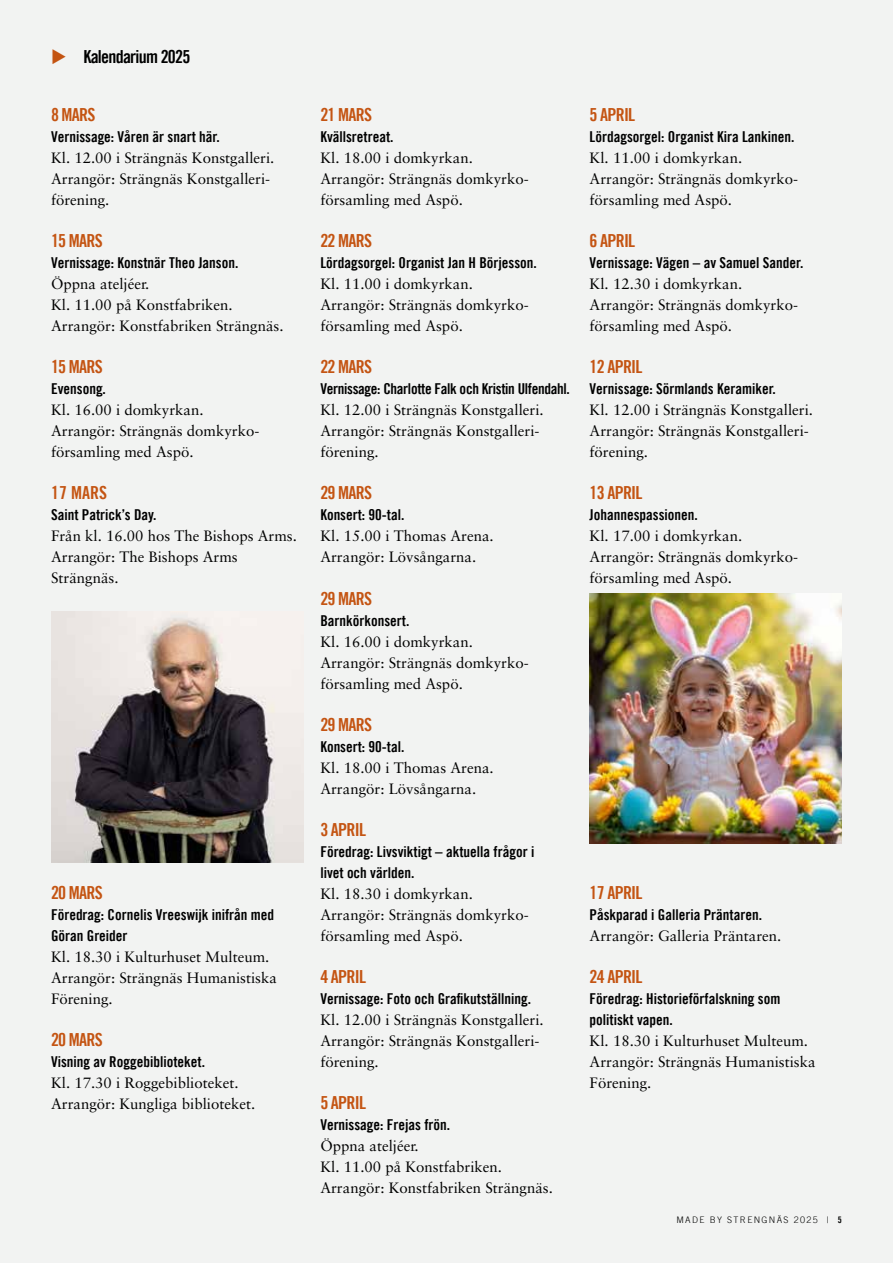
<style>
.page{position:relative;width:893px;height:1263px;background:#f2f3f2}
.page>*{position:absolute;margin:0;border:0;box-sizing:border-box;transform-origin:0 0}
.t1{font:18px "Trade Gothic LT Bold Cond Twenty";letter-spacing:-.04em;color:#c45412}
.t2{font:18px "Trade Gothic LT Bold Cond Twenty";letter-spacing:-.04em;color:#000}
.t3{font:15px/21px "Sabon LT Pro";color:#000}
.t4{font:15px/21px "Trade Gothic LT Bold Cond Twenty";color:#000}
.t5{font:15px "Trade Gothic LT Bold Cond Twenty";letter-spacing:-.02em;color:#000}
.t6{font:300 9px "Trade Gothic LT";letter-spacing:.15em;color:#000}
.s1{color:#c45412}
.s2{font-family:"Trade Gothic LT Bold Cond Twenty";font-weight:400}
</style>
<div class="page">
<img style="left:51px;top:611px;width:252px;height:251px">
<img style="left:590px;top:593px;width:252px;height:251px">
<p class="t2" style="left:51px;top:45px;width:141px"><span class="s1">◆</span> Kalendarium 2025</p>
<p class="t1" style="left:51px;top:104px;width:46px">8 MARS</p>
<p class="t4" style="left:51px;top:126px;width:170px">Vernissage: Våren är snart här.</p>
<p class="t3" style="left:51px;top:147px;width:225px">Kl. 12.00 i Strängnäs Konstgalleri.<br>Arrangör: Strängnäs Konstgalleri&shy;förening.</p>
<p class="t1" style="left:51px;top:230px;width:53px">15 MARS</p>
<p class="t4" style="left:51px;top:252px;width:189px">Vernissage: Konstnär Theo Janson.</p>
<p class="t3" style="left:51px;top:273px;width:234px">Öppna ateljéer.<br>Kl. 11.00 på Konstfabriken.<br>Arrangör: Konstfabriken Strängnäs.</p>
<p class="t1" style="left:51px;top:356px;width:53px">15 MARS</p>
<p class="t4" style="left:51px;top:378px;width:56px">Evensong.</p>
<p class="t3" style="left:51px;top:399px;width:210px">Kl. 16.00 i domkyrkan.<br>Arrangör: Strängnäs domkyrko&shy;församling med Aspö.</p>
<p class="t1" style="left:51px;top:482px;width:57px">17 MARS</p>
<p class="t4" style="left:51px;top:504px;width:107px">Saint Patrick’s Day.</p>
<p class="t3" style="left:51px;top:525px;width:247px">Från kl. 16.00 hos The Bishops Arms.<br>Arrangör: The Bishops Arms<br>Strängnäs.</p>
<p class="t1" style="left:51px;top:881px;width:53px">20 MARS</p>
<p class="t4" style="left:51px;top:903px;width:225px">Föredrag: Cornelis Vreeswijk inifrån med<br>Göran Greider</p>
<p class="t3" style="left:51px;top:945px;width:227px">Kl. 18.30 i Kulturhuset Multeum.<br>Arrangör: Strängnäs Humanistiska<br>Förening.</p>
<p class="t1" style="left:51px;top:1028px;width:53px">20 MARS</p>
<p class="t4" style="left:51px;top:1050px;width:156px">Visning av Roggebiblioteket.</p>
<p class="t3" style="left:51px;top:1071px;width:206px">Kl. 17.30 i Roggebiblioteket.<br>Arrangör: Kungliga biblioteket.</p>
<p class="t1" style="left:320px;top:104px;width:53px">21 MARS</p>
<p class="t4" style="left:320px;top:126px;width:75px">Kvällsretreat.</p>
<p class="t3" style="left:320px;top:147px;width:210px">Kl. 18.00 i domkyrkan.<br>Arrangör: Strängnäs domkyrko&shy;församling med Aspö.</p>
<p class="t1" style="left:320px;top:230px;width:53px">22 MARS</p>
<p class="t4" style="left:320px;top:252px;width:218px">Lördagsorgel: Organist Jan H Börjesson.</p>
<p class="t3" style="left:320px;top:273px;width:210px">Kl. 11.00 i domkyrkan.<br>Arrangör: Strängnäs domkyrko&shy;församling med Aspö.</p>
<p class="t1" style="left:320px;top:356px;width:53px">22 MARS</p>
<p class="t5" style="left:320px;top:380px;width:251px">Vernissage: Charlotte Falk och Kristin Ulfendahl.</p>
<p class="t3" style="left:320px;top:399px;width:225px">Kl. 12.00 i Strängnäs Konstgalleri.<br>Arrangör: Strängnäs Konstgalleri&shy;förening.</p>
<p class="t1" style="left:320px;top:482px;width:53px">29 MARS</p>
<p class="t4" style="left:320px;top:504px;width:86px">Konsert: 90-tal.</p>
<p class="t3" style="left:320px;top:525px;width:175px">Kl. 15.00 i Thomas Arena.<br>Arrangör: Lövsångarna.</p>
<p class="t1" style="left:320px;top:587px;width:53px">29 MARS</p>
<p class="t4" style="left:320px;top:609px;width:91px">Barnkörkonsert.</p>
<p class="t3" style="left:320px;top:630px;width:210px">Kl. 16.00 i domkyrkan.<br>Arrangör: Strängnäs domkyrko&shy;församling med Aspö.</p>
<p class="t1" style="left:320px;top:713px;width:53px">29 MARS</p>
<p class="t4" style="left:320px;top:735px;width:86px">Konsert: 90-tal.</p>
<p class="t3" style="left:320px;top:756px;width:175px">Kl. 18.00 i Thomas Arena.<br>Arrangör: Lövsångarna.</p>
<p class="t1" style="left:320px;top:818px;width:47px">3 APRIL</p>
<p class="t4" style="left:320px;top:840px;width:216px">Föredrag: Livsviktigt – aktuella frågor i livet och världen.</p>
<p class="t3" style="left:320px;top:882px;width:210px">Kl. 18.30 i domkyrkan.<br>Arrangör: Strängnäs domkyrko&shy;församling med Aspö.</p>
<p class="t1" style="left:320px;top:965px;width:47px">4 APRIL</p>
<p class="t4" style="left:320px;top:987px;width:212px">Vernissage: Foto och Grafikutställning.</p>
<p class="t3" style="left:320px;top:1008px;width:225px">Kl. 12.00 i Strängnäs Konstgalleri.<br>Arrangör: Strängnäs Konstgalleri&shy;förening.</p>
<p class="t1" style="left:320px;top:1091px;width:47px">5 APRIL</p>
<p class="t4" style="left:320px;top:1113px;width:131px">Vernissage: Frejas frön.</p>
<p class="t3" style="left:320px;top:1134px;width:234px">Öppna ateljéer.<br>Kl. 11.00 på Konstfabriken.<br>Arrangör: Konstfabriken Strängnäs.</p>
<p class="t1" style="left:590px;top:104px;width:47px">5 APRIL</p>
<p class="t4" style="left:590px;top:126px;width:206px">Lördagsorgel: Organist Kira Lankinen.</p>
<p class="t3" style="left:590px;top:147px;width:210px">Kl. 11.00 i domkyrkan.<br>Arrangör: Strängnäs domkyrko&shy;församling med Aspö.</p>
<p class="t1" style="left:590px;top:230px;width:47px">6 APRIL</p>
<p class="t4" style="left:590px;top:252px;width:215px">Vernissage: Vägen – av Samuel Sander.</p>
<p class="t3" style="left:590px;top:273px;width:210px">Kl. 12.30 i domkyrkan.<br>Arrangör: Strängnäs domkyrko&shy;församling med Aspö.</p>
<p class="t1" style="left:590px;top:356px;width:54px">12 APRIL</p>
<p class="t4" style="left:590px;top:378px;width:188px">Vernissage: Sörmlands Keramiker.</p>
<p class="t3" style="left:590px;top:399px;width:225px">Kl. 12.00 i Strängnäs Konstgalleri.<br>Arrangör: Strängnäs Konstgalleri&shy;förening.</p>
<p class="t1" style="left:590px;top:482px;width:54px">13 APRIL</p>
<p class="t4" style="left:590px;top:504px;width:110px">Johannespassionen.</p>
<p class="t3" style="left:590px;top:525px;width:210px">Kl. 17.00 i domkyrkan.<br>Arrangör: Strängnäs domkyrko&shy;församling med Aspö.</p>
<p class="t1" style="left:590px;top:881px;width:54px">17 APRIL</p>
<p class="t4" style="left:590px;top:903px;width:174px">Påskparad i Galleria Präntaren.</p>
<p class="t3" style="left:590px;top:924px;width:193px">Arrangör: Galleria Präntaren.</p>
<p class="t1" style="left:590px;top:965px;width:54px">24 APRIL</p>
<p class="t4" style="left:590px;top:987px;width:192px">Föredrag: Historieförfalskning som politiskt vapen.</p>
<p class="t3" style="left:590px;top:1029px;width:227px">Kl. 18.30 i Kulturhuset Multeum.<br>Arrangör: Strängnäs Humanistiska<br>Förening.</p>
<p class="t6" style="left:676px;top:1214px;width:167px">MADE BY STRENGNÄS 2025 | <span class="s2">5</span></p>
</div>
